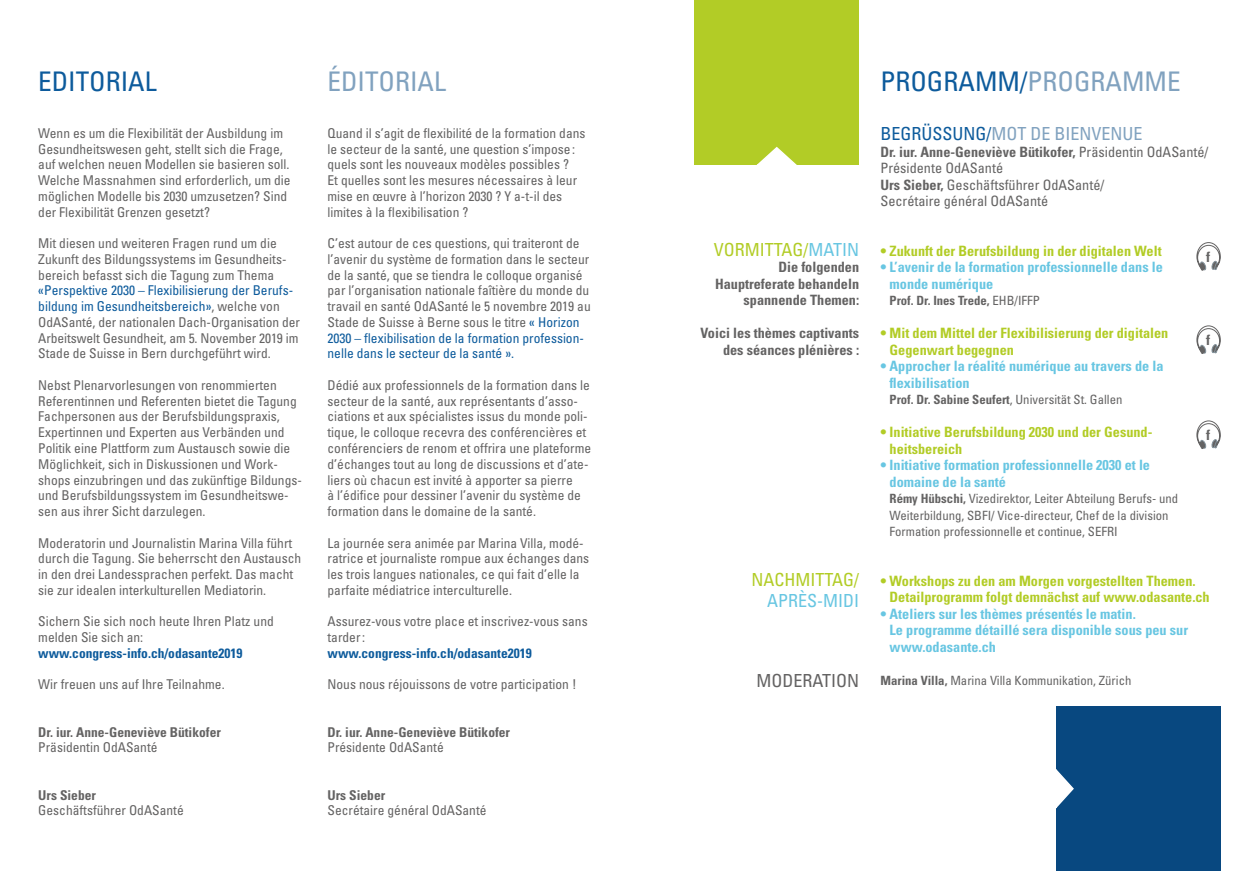
<style>
.page{position:relative;width:1259px;height:893px;background:#fff}
.page>*{position:absolute;margin:0;border:0;box-sizing:border-box;transform-origin:0 0}
.t1{font:condensed 27px "Univers";color:#0d5b9c}
.t2{font:condensed 27px "Univers";color:#81a2bf}
.t3{font:condensed 18px "Univers";color:#b2cc26}
.t4{font:condensed 18px "Univers";color:#81a2bf}
.t5{font:condensed 18px "Univers";color:#68c6e2}
.t6{font:condensed 18px "Univers";color:#646363}
.t7{font:700 condensed 14.25px/16.5px "Univers";color:#68c6e2}
.t8{font:700 condensed 14.25px/16.5px "Univers";color:#b2cc26}
.t9{font:condensed 14.25px/16.5px "Univers";color:#646363}
.t10{font:700 condensed 14.25px/16.5px "Univers";color:#646363;text-align:right}
.t11{font:condensed 13.5px/15.8px "Univers";color:#646363}
.t12{font:700 condensed 13.5px "Univers";color:#646363}
.t13{font:700 condensed 13.5px "Univers";color:#0d5b9c}
.t14{font:condensed 12.75px/16.5px "Univers";color:#646363}
.t15{font:700 condensed 12.75px "Univers";color:#646363}
.s1{color:#0d5b9c}
.s2{color:#68c6e2}
.s3{color:#81a2bf}
.s4{font-weight:700}
.s5{font-weight:400}
</style>
<div class="page">
<div style="left:694px;top:0;width:165px;height:165px;background:#b2cc26"></div>
<svg style="left:756px;top:146px;width:41px;height:19px"></svg>
<div style="left:1056px;top:706px;width:164px;height:165px;background:#084880"></div>
<svg style="left:1056px;top:769px;width:18px;height:40px"></svg>
<svg style="left:1196px;top:242px;width:25px;height:29px"></svg>
<svg style="left:1196px;top:325px;width:25px;height:29px"></svg>
<svg style="left:1196px;top:420px;width:25px;height:29px"></svg>
<h1 class="t1" style="left:38px;top:64px;width:120px">EDITORIAL</h1>
<p class="t11" style="left:38px;top:125px;width:254px">Wenn es um die Flexibilität der Ausbildung im Gesundheitswesen geht, stellt sich die Frage, auf welchen neuen Modellen sie basieren soll.<br>Welche Massnahmen sind erforderlich, um die möglichen Modelle bis 2030 umzusetzen? Sind der Flexibilität Grenzen gesetzt?</p>
<p class="t11" style="left:38px;top:235px;width:248px">Mit diesen und weiteren Fragen rund um die<br>Zukunft des Bildungssystems im Gesundheits&shy;bereich befasst sich die Tagung zum Thema</p>
<p class="t11" style="left:38px;top:283px;width:263px"><span class="s1">«Perspektive 2030 – Flexibilisierung der Berufs&shy;bildung im Gesundheitsbereich»</span>, welche von OdASanté, der nationalen Dach-Organisation der Arbeitswelt Gesundheit, am 5. November 2019 im Stade de Suisse in Bern durchgeführt wird.</p>
<p class="t11" style="left:38px;top:377px;width:265px">Nebst Plenarvorlesungen von renommierten Referentinnen und Referenten bietet die Tagung Fachpersonen aus der Berufsbildungspraxis, Expertinnen und Experten aus Verbänden und Politik eine Plattform zum Austausch sowie die Möglichkeit, sich in Diskussionen und Work&shy;shops einzubringen und das zukünftige Bildungs&shy;und Berufsbildungssystem im Gesundheitswe&shy;sen aus ihrer Sicht darzulegen.</p>
<p class="t11" style="left:38px;top:535px;width:264px">Moderatorin und Journalistin Marina Villa führt durch die Tagung. Sie beherrscht den Austausch in den drei Landessprachen perfekt. Das macht sie zur idealen interkulturellen Mediatorin.</p>
<p class="t11" style="left:38px;top:613px;width:237px">Sichern Sie sich noch heute Ihren Platz und melden Sie sich an:</p>
<p class="t13" style="left:38px;top:645px;width:206px">www.congress-info.ch/odasante2019</p>
<p class="t11" style="left:38px;top:676px;width:188px">Wir freuen uns auf Ihre Teilnahme.</p>
<p class="t12" style="left:38px;top:723px;width:184px">Dr. iur. Anne-Geneviève Bütikofer</p>
<p class="t11" style="left:38px;top:739px;width:121px">Präsidentin OdASanté</p>
<p class="t12" style="left:38px;top:786px;width:59px">Urs Sieber</p>
<p class="t11" style="left:38px;top:802px;width:147px">Geschäftsführer OdASanté</p>
<h1 class="t2" style="left:327px;top:64px;width:120px">ÉDITORIAL</h1>
<p class="t11" style="left:327px;top:125px;width:259px">Quand il s’agit de flexibilité de la formation dans le secteur de la santé, une question s’impose: quels sont les nouveaux modèles possibles ?<br>Et quelles sont les mesures nécessaires à leur mise en œuvre à l’horizon 2030 ? Y a-t-il des limites à la flexibilisation ?</p>
<p class="t11" style="left:327px;top:235px;width:265px">C’est autour de ces questions, qui traiteront de l’avenir du système de formation dans le secteur de la santé, que se tiendra le colloque organisé par l’organisation nationale faîtière du monde du travail en santé OdASanté le 5 novembre 2019 au Stade de Suisse à Berne sous le titre <span class="s1">« Horizon 2030 – flexibilisation de la formation profession&shy;nelle dans le secteur de la santé ».</span></p>
<p class="t11" style="left:327px;top:377px;width:265px">Dédié aux professionnels de la formation dans le secteur de la santé, aux représentants d’asso&shy;ciations et aux spécialistes issus du monde poli&shy;tique, le colloque recevra des conférencières et conférenciers de renom et offrira une plateforme d’échanges tout au long de discussions et d’ate&shy;liers où chacun est invité à apporter sa pierre<br>à l’édifice pour dessiner l’avenir du système de formation dans le domaine de la santé.</p>
<p class="t11" style="left:327px;top:535px;width:263px">La journée sera animée par Marina Villa, modé&shy;ratrice et journaliste rompue aux échanges dans les trois langues nationales, ce qui fait d’elle la parfaite médiatrice interculturelle.</p>
<p class="t11" style="left:327px;top:613px;width:262px">Assurez-vous votre place et inscrivez-vous sans tarder:</p>
<p class="t13" style="left:327px;top:645px;width:206px">www.congress-info.ch/odasante2019</p>
<p class="t11" style="left:327px;top:676px;width:250px">Nous nous réjouissons de votre participation !</p>
<p class="t12" style="left:327px;top:723px;width:184px">Dr. iur. Anne-Geneviève Bütikofer</p>
<p class="t11" style="left:327px;top:739px;width:118px">Présidente OdASanté</p>
<p class="t12" style="left:327px;top:786px;width:59px">Urs Sieber</p>
<p class="t11" style="left:327px;top:802px;width:160px">Secrétaire général OdASanté</p>
<h2 class="t3" style="left:714px;top:238px;width:147px">VORMITTAG/<span class="s2">MATIN</span></h2>
<p class="t10" style="left:715px;top:259px;width:146px">Die folgenden<br>Hauptreferate behandeln spannende Themen:</p>
<p class="t10" style="left:700px;top:325px;width:160px">Voici les thèmes captivants des séances plénières :</p>
<h2 class="t3" style="left:751px;top:568px;width:109px">NACHMITTAG/</h2>
<h2 class="t5" style="left:767px;top:590px;width:94px">APRÈS-MIDI</h2>
<h2 class="t6" style="left:756px;top:669px;width:104px">MODERATION</h2>
<h1 class="t1" style="left:880px;top:64px;width:302px">PROGRAMM/<span class="s3">PROGRAMME</span></h1>
<h2 class="t4" style="left:880px;top:122px;width:264px"><span class="s1">BEGRÜSSUNG/</span>MOT DE BIENVENUE</h2>
<p class="t9" style="left:880px;top:143px;width:330px"><span class="s4">Dr. iur. Anne-Geneviève Bütikofer,</span> Präsidentin OdASanté/ Présidente OdASanté<br><span class="s4">Urs Sieber,</span> Geschäftsführer OdASanté/<br>Secrétaire général OdASanté</p>
<p class="t8" style="left:880px;top:242px;width:283px">• Zukunft der Berufsbildung in der digitalen Welt</p>
<p class="t7" style="left:889px;top:259px;width:275px;text-indent:-9px">• L’avenir de la formation professionnelle dans le monde numérique</p>
<p class="t15" style="left:889px;top:293px;width:152px">Prof. Dr. Ines Trede, <span class="s5">EHB/IFFP</span></p>
<p class="t8" style="left:889px;top:325px;width:280px;text-indent:-9px">• Mit dem Mittel der Flexibilisierung der digitalen<br>Gegenwart begegnen</p>
<p class="t7" style="left:889px;top:358px;width:275px;text-indent:-9px">• Approcher la réalité numérique au travers de la flexibilisation</p>
<p class="t15" style="left:889px;top:392px;width:234px">Prof. Dr. Sabine Seufert<span class="s5">, Universität St. Gallen</span></p>
<p class="t8" style="left:889px;top:424px;width:264px;text-indent:-9px">• Initiative Berufsbildung 2030 und der Gesund&shy;heitsbereich</p>
<p class="t7" style="left:889px;top:457px;width:262px;text-indent:-9px">• Initiative formation professionnelle 2030 et le domaine de la santé</p>
<p class="t14" style="left:889px;top:490px;width:290px"><span class="s4">Rémy Hübschi,</span> Vizedirektor, Leiter Abteilung Berufs- und<br>Weiterbildung, SBFI/ Vice-directeur, Chef de la division<br>Formation professionnelle et continue, SEFRI</p>
<p class="t8" style="left:889px;top:572px;width:322px;text-indent:-9px">• Workshops zu den am Morgen vorgestellten Themen.<br>Detailprogramm folgt demnächst auf www.odasante.ch</p>
<p class="t7" style="left:889px;top:605px;width:300px;text-indent:-9px">• Ateliers sur les thèmes présentés le matin.<br>Le programme détaillé sera disponible sous peu sur www.odasante.ch</p>
<p class="t14" style="left:880px;top:672px;width:252px"><span class="s4">Marina Villa,</span> Marina Villa Kommunikation, Zürich</p>
<p class="t10" style="left:1206px;top:248px;width:5px">f</p>
<p class="t10" style="left:1206px;top:331px;width:5px">f</p>
<p class="t10" style="left:1206px;top:426px;width:5px">f</p>
</div>
